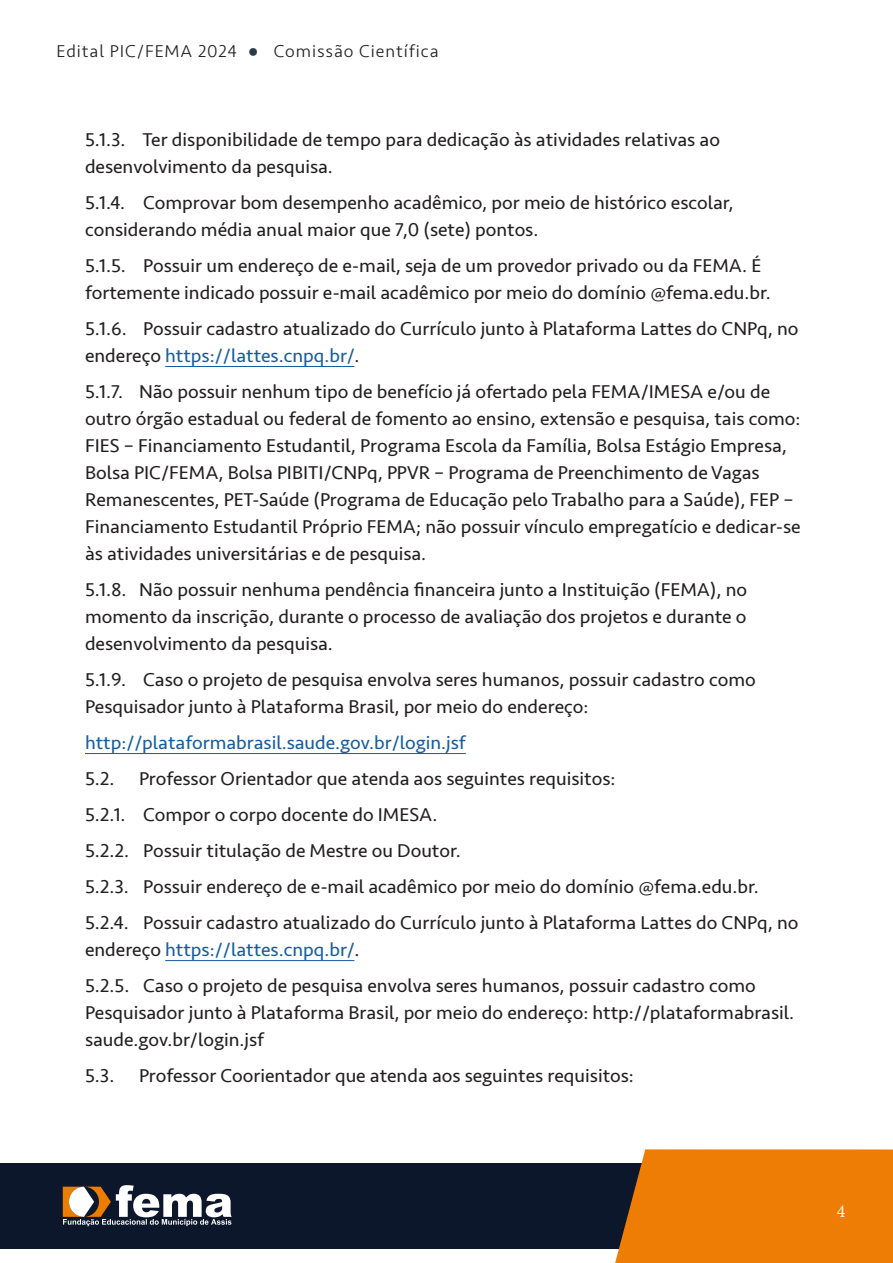
<style>
.page{position:relative;width:893px;height:1263px;background:#fff}
.page>*{position:absolute;margin:0;border:0;box-sizing:border-box;transform-origin:0 0}
.WW-Padrão{font:19.5px/27px "Seravek";color:#231f20}
.WW-Padrão-2{font:19.5px "Seravek";color:#175d9e}
.t1{font:300 18px "Seravek";letter-spacing:.05em;color:#231f20}
.t2{font:18px "Minion Pro";color:#fff}
.s1{font-family:"Arial Narrow";font-weight:400;color:#293c4c}
.s2{color:#175d9e}
</style>
<div class="page">
<div style="left:0;top:1163px;width:680px;height:85px;background:#0d172b"></div>
<div style="left:615px;top:1149px;width:278px;height:114px;background:#ed7d05"></div>
<svg style="left:63px;top:1185px;width:169px;height:41px"></svg>
<hr style="left:165px;top:366px;width:189px;height:1px;background:#175d9e">
<hr style="left:85px;top:753px;width:381px;height:1px;background:#175d9e">
<hr style="left:165px;top:960px;width:189px;height:1px;background:#175d9e">
<p class="t1" style="left:56px;top:41px;width:384px">Edital PIC/FEMA 2024 <span class="s1">●</span> Comissão Científica</p>
<p class="WW-Padrão" style="left:85px;top:126px;width:636px">5.1.3. Ter disponibilidade de tempo para dedicação às atividades relativas ao desenvolvimento da pesquisa.</p>
<p class="WW-Padrão" style="left:85px;top:189px;width:650px">5.1.4. Comprovar bom desempenho acadêmico, por meio de histórico escolar, considerando média anual maior que 7,0 (sete) pontos.</p>
<p class="WW-Padrão" style="left:85px;top:252px;width:687px">5.1.5. Possuir um endereço de e-mail, seja de um provedor privado ou da FEMA. É fortemente indicado possuir e-mail acadêmico por meio do domínio @fema.edu.br.</p>
<p class="WW-Padrão" style="left:85px;top:315px;width:715px">5.1.6. Possuir cadastro atualizado do Currículo junto à Plataforma Lattes do CNPq, no endereço <span class="s2">https://lattes.cnpq.br/</span>.</p>
<p class="WW-Padrão" style="left:85px;top:378px;width:717px">5.1.7. Não possuir nenhum tipo de benefício já ofertado pela FEMA/IMESA e/ou de outro órgão estadual ou federal de fomento ao ensino, extensão e pesquisa, tais como:<br>FIES – Financiamento Estudantil, Programa Escola da Família, Bolsa Estágio Empresa, Bolsa PIC/FEMA, Bolsa PIBITI/CNPq, PPVR – Programa de Preenchimento de Vagas Remanescentes, PET-Saúde (Programa de Educação pelo Trabalho para a Saúde), FEP – Financiamento Estudantil Próprio FEMA; não possuir vínculo empregatício e dedicar-se às atividades universitárias e de pesquisa.</p>
<p class="WW-Padrão" style="left:85px;top:576px;width:664px;text-align:justify">5.1.8. Não possuir nenhuma pendência financeira junto a Instituição (FEMA), no momento da inscrição, durante o processo de avaliação dos projetos e durante o desenvolvimento da pesquisa.</p>
<p class="WW-Padrão" style="left:85px;top:666px;width:672px">5.1.9. Caso o projeto de pesquisa envolva seres humanos, possuir cadastro como<br>Pesquisador junto à Plataforma Brasil, por meio do endereço:</p>
<p class="WW-Padrão-2" style="left:85px;top:727px;width:382px">http://plataformabrasil.saude.gov.br/login.jsf</p>
<p class="WW-Padrão" style="left:85px;top:765px;width:31px">5.2.</p>
<p class="WW-Padrão" style="left:139px;top:765px;width:478px">Professor Orientador que atenda aos seguintes requisitos:</p>
<p class="WW-Padrão" style="left:85px;top:801px;width:354px">5.2.1. Compor o corpo docente do IMESA.</p>
<p class="WW-Padrão" style="left:85px;top:837px;width:377px">5.2.2. Possuir titulação de Mestre ou Doutor.</p>
<p class="WW-Padrão" style="left:85px;top:873px;width:675px">5.2.3. Possuir endereço de e-mail acadêmico por meio do domínio @fema.edu.br.</p>
<p class="WW-Padrão" style="left:85px;top:909px;width:715px">5.2.4. Possuir cadastro atualizado do Currículo junto à Plataforma Lattes do CNPq, no endereço <span class="s2">https://lattes.cnpq.br/</span>.</p>
<p class="WW-Padrão" style="left:85px;top:972px;width:711px">5.2.5. Caso o projeto de pesquisa envolva seres humanos, possuir cadastro como<br>Pesquisador junto à Plataforma Brasil, por meio do endereço: http://plataformabrasil. saude.gov.br/login.jsf</p>
<p class="WW-Padrão" style="left:85px;top:1062px;width:31px">5.3.</p>
<p class="WW-Padrão" style="left:139px;top:1062px;width:496px">Professor Coorientador que atenda aos seguintes requisitos:</p>
<p class="t2" style="left:837px;top:1199px;width:10px">4</p>
</div>
